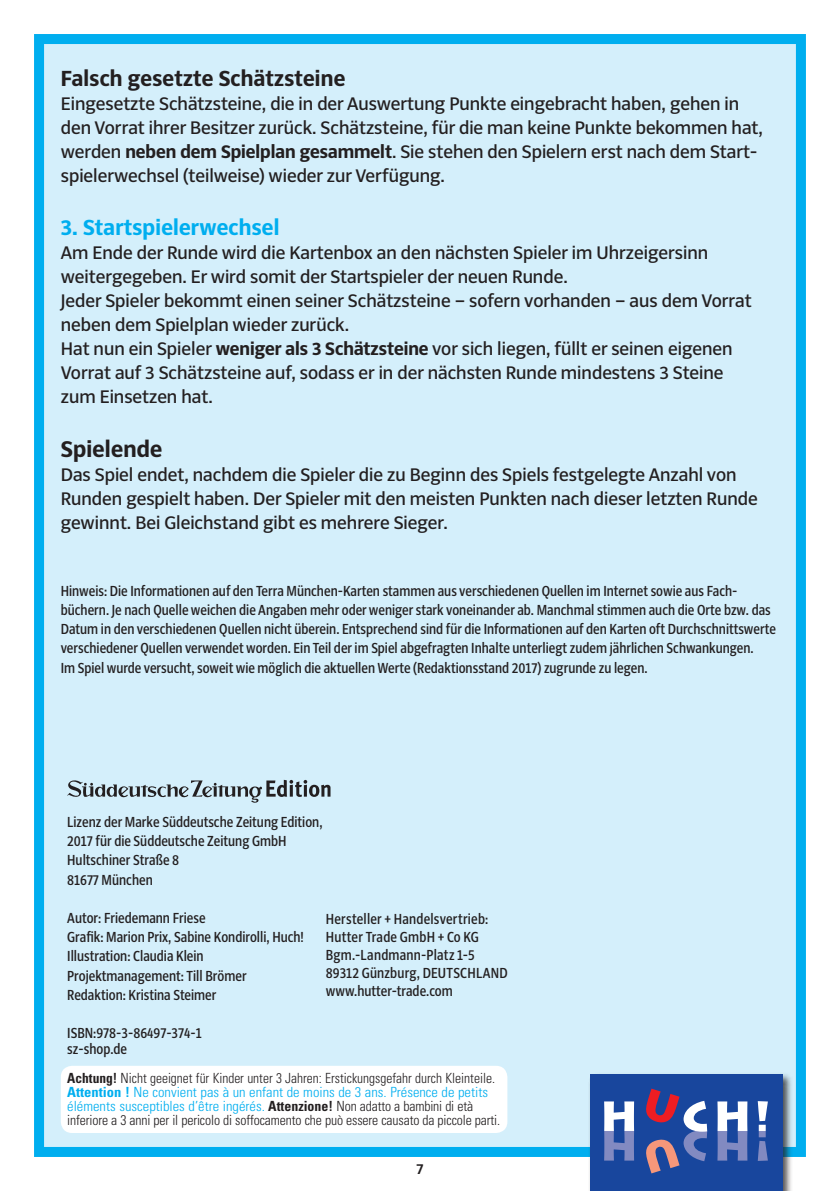
<style>
.page{position:relative;width:840px;height:1191px;background:#fff}
.page>*{position:absolute;margin:0;border:0;box-sizing:border-box;transform-origin:0 0}
.t1{font:700 25px "S Zo Sans";letter-spacing:.01em;color:#231f20}
.t2{font:700 24px "S Zo Sans";letter-spacing:.01em;color:#231f20}
.t3{font:700 24px "S Zo Sans";letter-spacing:.01em;color:#00aeef}
.t4{font:20px/24px "S Zo Sans";color:#231f20}
.t5{font:16px/19.2px "S Zo Sans Cond";color:#231f20}
.t6{font:500 16px "S Zo Sans";color:#231f20}
.t7{font:300 condensed 14px/14px "Univers";color:#231f20;scale:.96 1}
.s1{font-weight:700}
.s2{font-weight:700;color:#00aeef}
.s3{color:#00aeef}
</style>
<div class="page">
<div style="left:34px;top:34px;width:771px;height:1123px;background:#d4effb;border:10px solid #00aeef"></div>
<div style="left:587px;top:1071px;width:206px;height:120px;background:#231f20;opacity:.75"></div>
<div style="left:590px;top:1074px;width:192px;height:117px;background:#18469d"></div>
<svg style="left:604px;top:1101px;width:29px;height:59px"></svg>
<svg style="left:646px;top:1088px;width:60px;height:85px"></svg>
<svg style="left:717px;top:1101px;width:30px;height:59px"></svg>
<svg style="left:757px;top:1101px;width:10px;height:60px"></svg>
<div style="left:61px;top:1065px;width:446px;height:68px;background:#fff;border-radius:11px"></div>
<svg style="left:67px;top:780px;width:263px;height:22px"></svg>
<h2 class="t2" style="left:61px;top:65px;width:286px">Falsch gesetzte Schätzsteine</h2>
<p class="t4" style="left:61px;top:91px;width:703px">Eingesetzte Schätzsteine, die in der Auswertung Punkte eingebracht haben, gehen in den Vorrat ihrer Besitzer zurück. Schätzsteine, für die man keine Punkte bekommen hat, werden <span class="s1">neben dem Spielplan gesammelt</span>. Sie stehen den Spielern erst nach dem Start&shy;spielerwechsel (teilweise) wieder zur Verfügung.</p>
<h2 class="t3" style="left:61px;top:214px;width:220px">3. Startspielerwechsel</h2>
<p class="t4" style="left:61px;top:240px;width:692px">Am Ende der Runde wird die Kartenbox an den nächsten Spieler im Uhrzeigersinn weitergegeben. Er wird somit der Startspieler der neuen Runde.<br>Jeder Spieler bekommt einen seiner Schätzsteine – sofern vorhanden – aus dem Vorrat neben dem Spielplan wieder zurück.<br>Hat nun ein Spieler <span class="s1">weniger als 3 Schätzsteine</span> vor sich liegen, füllt er seinen eigenen Vorrat auf 3 Schätzsteine auf, sodass er in der nächsten Runde mindestens 3 Steine zum Einsetzen hat.</p>
<h1 class="t1" style="left:61px;top:435px;width:103px">Spielende</h1>
<p class="t4" style="left:61px;top:462px;width:698px">Das Spiel endet, nachdem die Spieler die zu Beginn des Spiels festgelegte Anzahl von<br>Runden gespielt haben. Der Spieler mit den meisten Punkten nach dieser letzten Runde gewinnt. Bei Gleichstand gibt es mehrere Sieger.</p>
<p class="t5" style="left:61px;top:581px;width:716px">Hinweis: Die Informationen auf den Terra München-Karten stammen aus verschiedenen Quellen im Internet sowie aus Fach&shy;büchern. Je nach Quelle weichen die Angaben mehr oder weniger stark voneinander ab. Manchmal stimmen auch die Orte bzw. das Datum in den verschiedenen Quellen nicht überein. Entsprechend sind für die Informationen auf den Karten oft Durchschnittswerte verschiedener Quellen verwendet worden. Ein Teil der im Spiel abgefragten Inhalte unterliegt zudem jährlichen Schwankungen.<br>Im Spiel wurde versucht, soweit wie möglich die aktuellen Werte (Redaktionsstand 2017) zugrunde zu legen.</p>
<p class="t5" style="left:67px;top:812px;width:257px">Lizenz der Marke Süddeutsche Zeitung Edition,<br>2017 für die Süddeutsche Zeitung GmbH<br>Hultschiner Straße 8<br>81677 München</p>
<p class="t5" style="left:67px;top:908px;width:238px">Autor: Friedemann Friese<br>Grafik: Marion Prix, Sabine Kondirolli, Huch!<br>Illustration: Claudia Klein Projektmanagement: Till Brömer Redaktion: Kristina Steimer</p>
<p class="t5" style="left:67px;top:1025px;width:136px;line-height:16px">ISBN:978-3-86497-374-1 sz-shop.de</p>
<p class="t5" style="left:325px;top:910px;width:183px;line-height:18px">Hersteller + Handelsvertrieb:<br>Hutter Trade GmbH + Co KG<br>Bgm.-Landmann-Platz 1-5<br>89312 Günzburg, DEUTSCHLAND www.hutter-trade.com</p>
<p class="t7" style="left:67px;top:1071px;width:452px"><span class="s1">Achtung!</span> Nicht geeignet für Kinder unter 3 Jahren: Erstickungsgefahr durch Kleinteile.<br><span class="s2">Attention !</span> <span class="s3">Ne convient pas à un enfant de moins de 3 ans. Présence de petits éléments susceptibles d’être ingérés.</span> <span class="s1">Attenzione!</span> Non adatto a bambini di età inferiore a 3 anni per il pericolo di soffocamento che può essere causato da piccole parti.</p>
<p class="t6" style="left:416px;top:1159px;width:8px">7</p>
</div>
